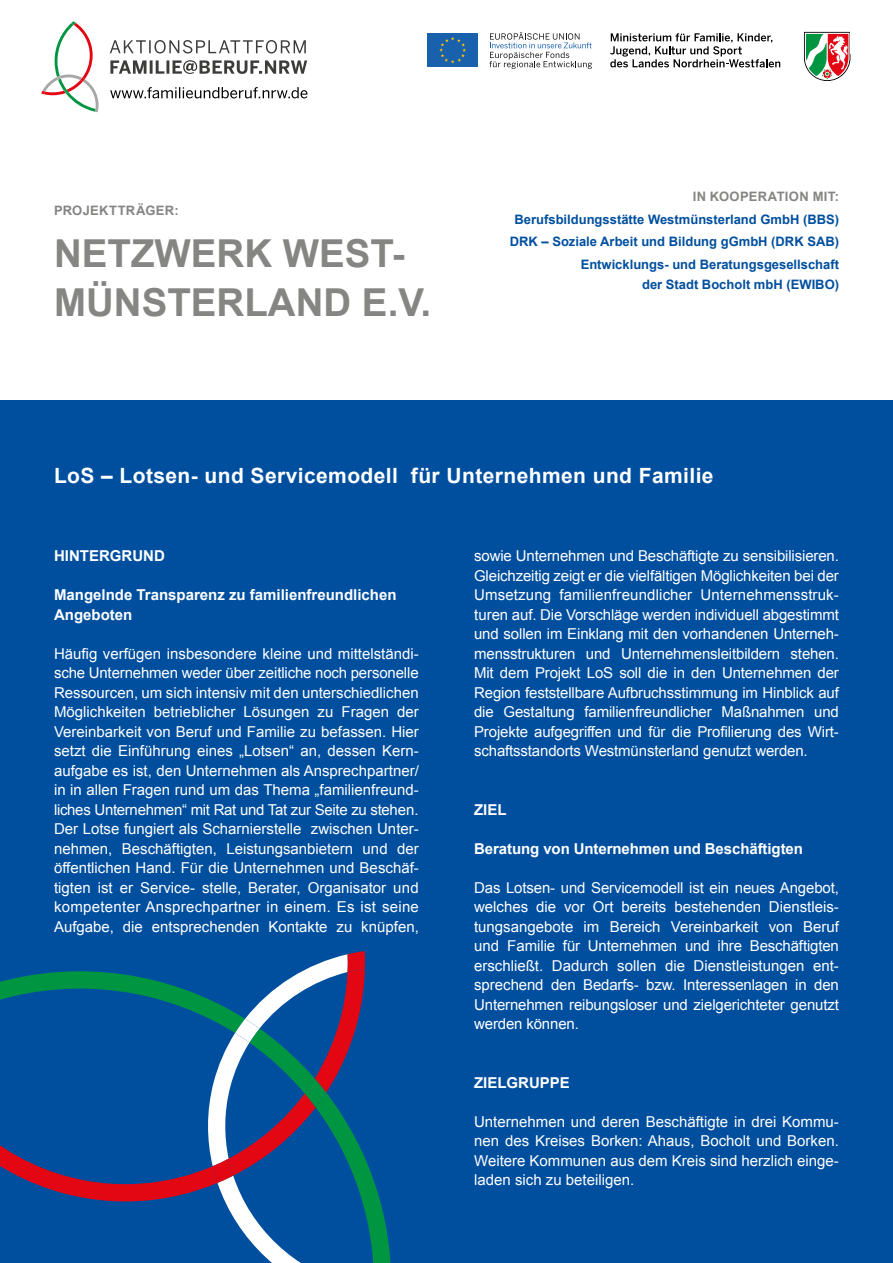
<style>
.page{position:relative;width:893px;height:1263px;background:#fff}
.page>*{position:absolute;margin:0;border:0;box-sizing:border-box;transform-origin:0 0}
.t1{font:700 38.55px "Arial";color:#858584}
.Headline{font:700 21px "Arial";letter-spacing:.02em;color:#fff}
.Fließtext{font:15px/19.5px "Arial";letter-spacing:-.005em;color:#fff;text-align:justify}
.Fließtext-2{font:700 15px/19.5px "Arial";color:#fff}
.Headline-2{font:700 15px "Arial";color:#fff}
.Headline-3{font:700 13.05px/19.5px "Arial";color:#004f9f;text-align:right}
.t2{font:700 13.05px "Arial";letter-spacing:.025em;color:#858584}
</style>
<div class="page">
<svg style="left:610px;top:33px;width:170px;height:34px"></svg>
<svg style="left:804px;top:32px;width:46px;height:49px"></svg>
<div style="left:427px;top:33px;width:51px;height:34px;background:#1961ac"></div>
<svg style="left:439px;top:37px;width:27px;height:26px"></svg>
<svg style="left:489px;top:32px;width:103px;height:37px"></svg>
<svg style="left:110px;top:87px;width:197px;height:11px"></svg>
<svg style="left:41px;top:21px;width:58px;height:91px"></svg>
<svg style="left:110px;top:40px;width:196px;height:14px"></svg>
<svg style="left:110px;top:60px;width:197px;height:14px"></svg>
<div style="left:0;top:400px;width:893px;height:863px;background:#004f9f"></div>
<svg style="left:0;top:951px;width:391px;height:312px"></svg>
<p class="t2" style="left:54px;top:202px;width:126px">PROJEKTTRÄGER:</p>
<p class="t1" style="left:54px;top:228px;width:352px">NETZWERK WEST-</p>
<p class="t1" style="left:54px;top:276px;width:379px">MÜNSTERLAND E.V.</p>
<p class="t2" style="left:693px;top:188px;width:148px">IN KOOPERATION MIT:</p>
<p class="Headline-3" style="left:514px;top:210px;width:326px">Berufsbildungsstätte Westmünsterland GmbH (BBS)</p>
<p class="Headline-3" style="left:510px;top:233px;width:331px">DRK – Soziale Arbeit und Bildung gGmbH (DRK SAB)</p>
<p class="Headline-3" style="left:581px;top:255px;width:260px">Entwicklungs- und Beratungsgesellschaft der Stadt Bocholt mbH (EWIBO)</p>
<p class="Headline" style="left:54px;top:462px;width:661px">LoS – Lotsen- und Servicemodell für Unternehmen und Familie</p>
<p class="Headline-2" style="left:54px;top:546px;width:112px">HINTERGRUND</p>
<p class="Fließtext-2" style="left:54px;top:585px;width:344px">Mangelnde Transparenz zu familienfreundlichen<br>Angeboten</p>
<p class="Fließtext" style="left:54px;top:644px;width:366px">Häufig verfügen insbesondere kleine und mittelständi&shy;sche Unternehmen weder über zeitliche noch personelle Ressourcen, um sich intensiv mit den unterschiedlichen Möglichkeiten betrieblicher Lösungen zu Fragen der Vereinbarkeit von Beruf und Familie zu befassen. Hier setzt die Einführung eines „Lotsen“ an, dessen Kern&shy;aufgabe es ist, den Unternehmen als Ansprechpartner/ in in allen Fragen rund um das Thema „familienfreund&shy;liches Unternehmen“ mit Rat und Tat zur Seite zu stehen.<br>Der Lotse fungiert als Scharnierstelle zwischen Unter&shy;nehmen, Beschäftigten, Leistungsanbietern und der öffentlichen Hand. Für die Unternehmen und Beschäf&shy;tigten ist er Service- stelle, Berater, Organisator und kompetenter Ansprechpartner in einem. Es ist seine Aufgabe, die entsprechenden Kontakte zu knüpfen,</p>
<p class="Fließtext" style="left:474px;top:546px;width:366px">sowie Unternehmen und Beschäftigte zu sensibilisieren.<br>Gleichzeitig zeigt er die vielfältigen Möglichkeiten bei der Umsetzung familienfreundlicher Unternehmensstruk&shy;turen auf. Die Vorschläge werden individuell abgestimmt und sollen im Einklang mit den vorhandenen Unterneh&shy;mensstrukturen und Unternehmensleitbildern stehen.<br>Mit dem Projekt LoS soll die in den Unternehmen der Region feststellbare Aufbruchsstimmung im Hinblick auf die Gestaltung familienfreundlicher Maßnahmen und Projekte aufgegriffen und für die Profilierung des Wirt&shy;schaftsstandorts Westmünsterland genutzt werden.</p>
<p class="Fließtext-2" style="left:474px;top:800px;width:34px">ZIEL</p>
<p class="Fließtext-2" style="left:474px;top:839px;width:330px">Beratung von Unternehmen und Beschäftigten</p>
<p class="Fließtext" style="left:474px;top:878px;width:366px">Das Lotsen- und Servicemodell ist ein neues Angebot, welches die vor Ort bereits bestehenden Dienstleis&shy;tungsangebote im Bereich Vereinbarkeit von Beruf und Familie für Unternehmen und ihre Beschäftigten erschließt. Dadurch sollen die Dienstleistungen ent&shy;sprechend den Bedarfs- bzw. Interessenlagen in den Unternehmen reibungsloser und zielgerichteter genutzt werden können.</p>
<p class="Fließtext-2" style="left:474px;top:1073px;width:97px">ZIELGRUPPE</p>
<p class="Fließtext" style="left:474px;top:1112px;width:366px">Unternehmen und deren Beschäftigte in drei Kommu&shy;nen des Kreises Borken: Ahaus, Bocholt und Borken.<br>Weitere Kommunen aus dem Kreis sind herzlich einge&shy;laden sich zu beteiligen.</p>
</div>
